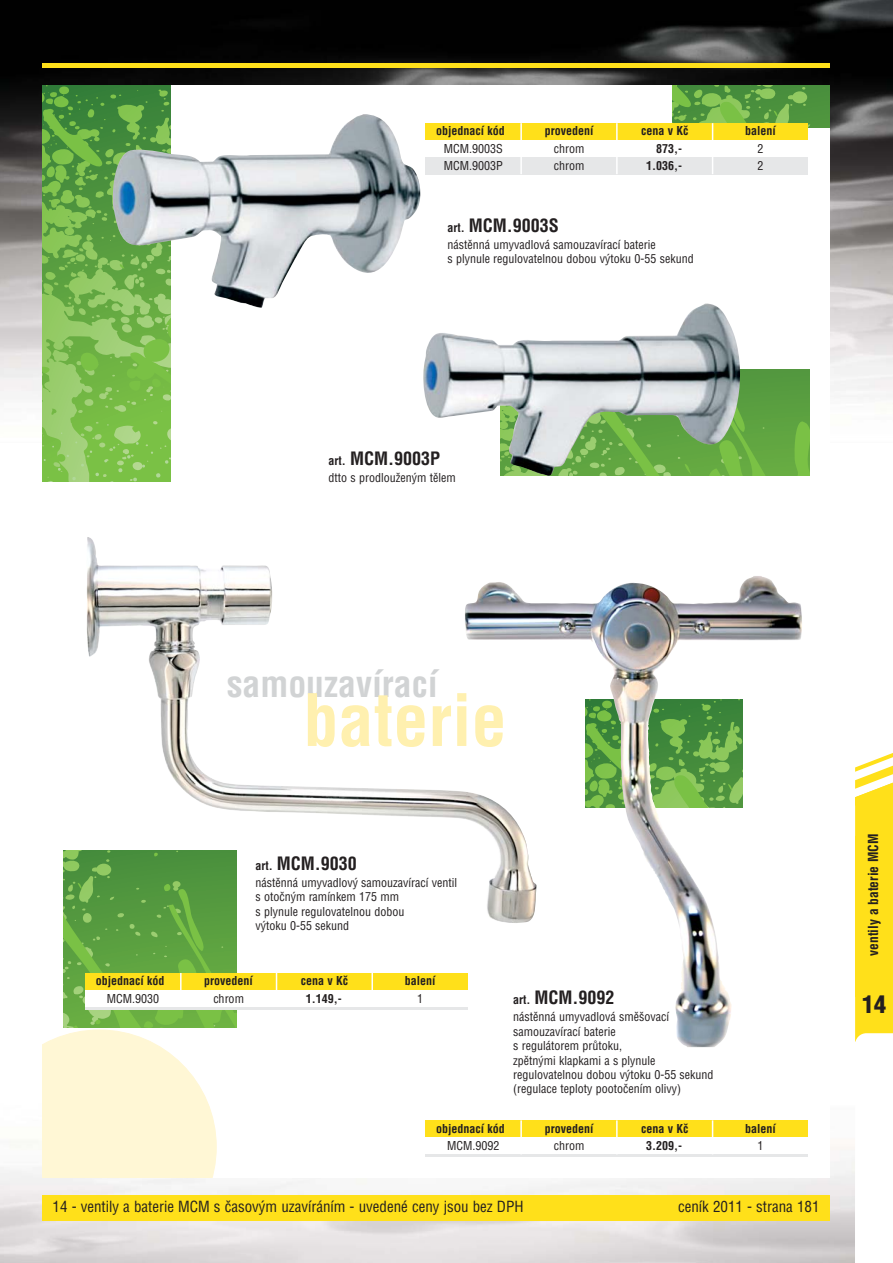
<style>
.page{position:relative;width:893px;height:1263px;background:#fff}
.page>*{position:absolute;margin:0;border:0;box-sizing:border-box;transform-origin:0 0}
.t1{font:700 condensed 70.35px "Helvetica CE";color:#fff0af}
.t2{font:700 condensed 35.85px "Helvetica CE";color:#d1d3d4}
.t3{font:900 condensed 24px "Helvetica CE";color:#231f20}
.t4{font:700 condensed 18px "Helvetica CE";color:#231f20}
.t5{font:condensed 15px "Helvetica CE";color:#231f20}
.t6{font:700 condensed 13.5px "Helvetica CE";color:#231f20}
.t7{font:condensed 12px/14.4px "Helvetica CE";color:#231f20}
.t8{font:700 condensed 12px "Helvetica CE";color:#231f20}
.s1{font-size:12px}
</style>
<div class="page">
<img style="left:0;top:1044px;width:855px;height:219px">
<img style="left:0;top:0;width:892px;height:442px">
<div style="left:43px;top:1195px;width:786px;height:25px;background:#ffe01a"></div>
<div style="left:43px;top:85px;width:786px;height:1093px;background:#fff"></div>
<svg style="left:672px;top:85px;width:157px;height:43px;background:#5ea245"></svg>
<svg style="left:746px;top:369px;width:63px;height:107px;background:#60a540"></svg>
<svg style="left:69px;top:85px;width:101px;height:19px;background:#39833a"></svg>
<svg style="left:43px;top:85px;width:26px;height:19px"></svg>
<svg style="left:43px;top:104px;width:127px;height:377px;background:#78b850"></svg>
<svg style="left:156px;top:473px;width:5px;height:5px"></svg>
<svg style="left:165px;top:460px;width:4px;height:4px"></svg>
<svg style="left:133px;top:477px;width:4px;height:4px"></svg>
<svg style="left:142px;top:464px;width:3px;height:4px"></svg>
<svg style="left:118px;top:468px;width:5px;height:5px"></svg>
<svg style="left:127px;top:455px;width:4px;height:4px"></svg>
<svg style="left:95px;top:472px;width:4px;height:4px"></svg>
<svg style="left:104px;top:459px;width:3px;height:4px"></svg>
<svg style="left:72px;top:477px;width:4px;height:4px"></svg>
<img style="left:113px;top:114px;width:308px;height:194px">
<img style="left:423px;top:303px;width:323px;height:173px">
<hr style="left:43px;top:64px;width:786px;height:4px;background:#ffe01a">
<svg style="left:43px;top:850px;width:194px;height:328px"></svg>
<svg style="left:731px;top:699px;width:11px;height:109px"></svg>
<img style="left:86px;top:537px;width:378px;height:387px">
<img style="left:464px;top:582px;width:267px;height:465px">
<div style="left:425px;top:1120px;width:383px;height:17px;background:#ffe01a"></div>
<hr style="left:425px;top:1154px;width:383px;height:3px;background:#e6e7e8">
<hr style="left:520px;top:1120px;width:2px;height:34px;background:#fff">
<hr style="left:616px;top:1120px;width:1px;height:34px;background:#fff">
<hr style="left:711px;top:1120px;width:2px;height:34px;background:#fff">
<div style="left:85px;top:973px;width:383px;height:17px;background:#ffe01a"></div>
<div style="left:85px;top:990px;width:383px;height:17px;background:#fff"></div>
<hr style="left:85px;top:1007px;width:383px;height:2px;background:#e6e7e8">
<hr style="left:180px;top:973px;width:1px;height:34px;background:#fff">
<hr style="left:276px;top:973px;width:1px;height:34px;background:#fff">
<hr style="left:371px;top:973px;width:2px;height:34px;background:#fff">
<div style="left:425px;top:123px;width:383px;height:17px;background:#ffe01a"></div>
<div style="left:425px;top:157px;width:383px;height:17px;background:#e6e7e8"></div>
<hr style="left:520px;top:123px;width:2px;height:51px;background:#fff">
<hr style="left:616px;top:123px;width:1px;height:51px;background:#fff">
<hr style="left:711px;top:123px;width:2px;height:51px;background:#fff">
<svg style="left:855px;top:753px;width:37px;height:289px;background:#ffe333"></svg>
<p class="t8" style="left:436px;top:127px;width:70px">objednací kód</p>
<p class="t8" style="left:544px;top:127px;width:50px">provedení</p>
<p class="t8" style="left:641px;top:127px;width:49px">cena v Kč</p>
<p class="t8" style="left:745px;top:127px;width:32px">balení</p>
<p class="t7" style="left:444px;top:143px;width:61px">MCM.9003S</p>
<p class="t7" style="left:553px;top:143px;width:32px">chrom</p>
<p class="t8" style="left:656px;top:144px;width:27px">873,-</p>
<p class="t7" style="left:757px;top:143px;width:7px">2</p>
<p class="t7" style="left:444px;top:160px;width:61px">MCM.9003P</p>
<p class="t7" style="left:553px;top:160px;width:32px">chrom</p>
<p class="t8" style="left:646px;top:161px;width:37px">1.036,-</p>
<p class="t7" style="left:757px;top:160px;width:7px">2</p>
<h3 class="t4" style="left:447px;top:219px;width:113px"><span class="s1">art.</span> MCM.9003S</h3>
<p class="t7" style="left:447px;top:239px;width:248px">nástěnná umyvadlová samouzavírací baterie<br>s plynule regulovatelnou dobou výtoku 0-55 sekund</p>
<h3 class="t4" style="left:328px;top:452px;width:113px"><span class="s1">art.</span> MCM.9003P</h3>
<p class="t7" style="left:328px;top:472px;width:129px">dtto s prodlouženým tělem</p>
<h2 class="t2" style="left:227px;top:672px;width:212px">samouzavírací</h2>
<h1 class="t1" style="left:303px;top:696px;width:205px">baterie</h1>
<h3 class="t4" style="left:255px;top:857px;width:103px"><span class="s1">art.</span> MCM.9030</h3>
<p class="t7" style="left:255px;top:877px;width:203px">nástěnná umyvadlový samouzavírací ventil s otočným ramínkem 175 mm<br>s plynule regulovatelnou dobou<br>výtoku 0-55 sekund</p>
<p class="t8" style="left:96px;top:977px;width:70px">objednací kód</p>
<p class="t8" style="left:204px;top:977px;width:50px">provedení</p>
<p class="t8" style="left:301px;top:977px;width:49px">cena v Kč</p>
<p class="t8" style="left:405px;top:977px;width:32px">balení</p>
<p class="t7" style="left:107px;top:993px;width:54px">MCM.9030</p>
<p class="t7" style="left:213px;top:993px;width:32px">chrom</p>
<p class="t8" style="left:306px;top:994px;width:37px">1.149,-</p>
<p class="t7" style="left:417px;top:993px;width:7px">1</p>
<h3 class="t4" style="left:513px;top:991px;width:103px"><span class="s1">art.</span> MCM.9092</h3>
<p class="t7" style="left:513px;top:1011px;width:202px">nástěnná umyvadlová směšovací samouzavírací baterie<br>s regulátorem průtoku,<br>zpětnými klapkami a s plynule regulovatelnou dobou výtoku 0-55 sekund (regulace teploty pootočením olivy)</p>
<p class="t8" style="left:436px;top:1124px;width:70px">objednací kód</p>
<p class="t8" style="left:544px;top:1124px;width:50px">provedení</p>
<p class="t8" style="left:641px;top:1124px;width:49px">cena v Kč</p>
<p class="t8" style="left:745px;top:1124px;width:32px">balení</p>
<p class="t7" style="left:447px;top:1140px;width:54px">MCM.9092</p>
<p class="t7" style="left:553px;top:1140px;width:32px">chrom</p>
<p class="t8" style="left:646px;top:1141px;width:37px">3.209,-</p>
<p class="t7" style="left:757px;top:1140px;width:7px">1</p>
<p class="t5" style="left:53px;top:1202px;width:472px">14 - ventily a baterie MCM s časovým uzavíráním - uvedené ceny jsou bez DPH</p>
<p class="t5" style="left:678px;top:1202px;width:143px">ceník 2011 - strana 181</p>
<p class="t6" style="left:868px;top:956px;width:124px;rotate:-90deg">ventily a baterie MCM</p>
<h3 class="t3" style="left:862px;top:996px;width:25px">14</h3>
</div>
